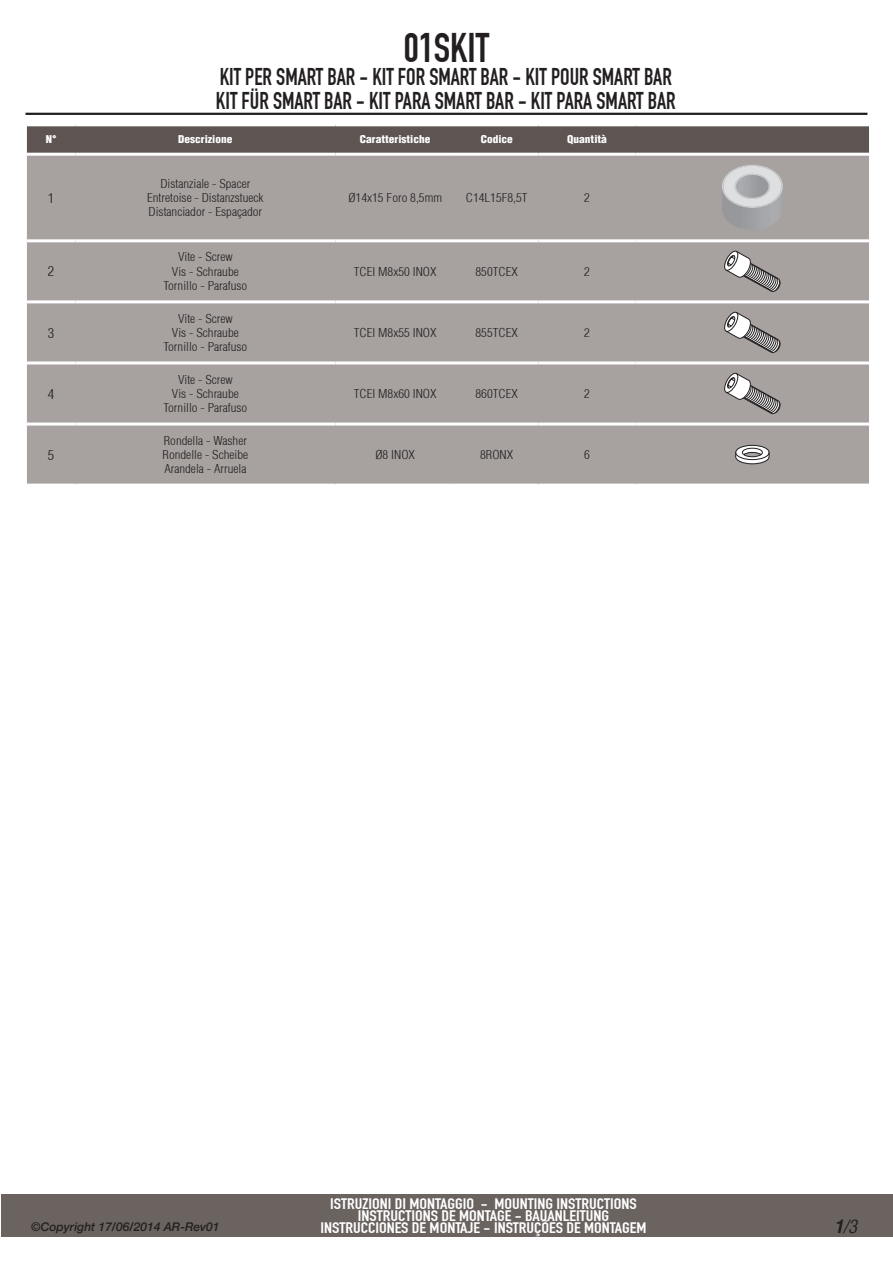
<style>
.page{position:relative;width:893px;height:1263px;background:#fff}
.page>*{position:absolute;margin:0;border:0;box-sizing:border-box;transform-origin:0 0}
.t1{font:40.5px "DIN Engschrift Alternate";color:#231f20}
.t2{font:23.7px/24px "DIN Engschrift Alternate";color:#231f20;scale:.94 1}
.t3{font:italic condensed 18px "Helvetica";color:#231f20}
.t4{font:15px/12px "DIN Engschrift Alternate";color:#fff;text-align:center;scale:1.2 1}
.t5{font:300 condensed 13.5px "Helvetica";color:#231f20;scale:1.08 1}
.t6{font:300 condensed 12px/14.4px "Helvetica";color:#231f20;text-align:center;scale:1.08 1}
.t7{font:italic 500 12px "Helvetica Neue";color:#231f20}
.t8{font:900 condensed 10.5px "Helvetica";color:#fff;scale:1.08 1}
.s1{font-weight:700}
</style>
<div class="page">
<div style="left:1px;top:1194px;width:891px;height:43px;background:#6b6360"></div>
<hr style="left:26px;top:113px;width:841px;height:2px;background:#231f20">
<svg style="left:27px;top:126px;width:842px;height:27px;background:#615857"></svg>
<div style="left:27px;top:156px;width:842px;height:328px;background:#a7a2a0"></div>
<hr style="left:27px;top:239px;width:48px;height:3px;background:#fff">
<hr style="left:75px;top:239px;width:260px;height:3px;background:#fff">
<hr style="left:335px;top:239px;width:120px;height:3px;background:#fff">
<hr style="left:455px;top:239px;width:83px;height:3px;background:#fff">
<hr style="left:538px;top:239px;width:98px;height:3px;background:#fff">
<hr style="left:636px;top:239px;width:233px;height:3px;background:#fff">
<hr style="left:27px;top:300px;width:48px;height:3px;background:#fff">
<hr style="left:75px;top:300px;width:260px;height:3px;background:#fff">
<hr style="left:335px;top:300px;width:120px;height:3px;background:#fff">
<hr style="left:455px;top:300px;width:83px;height:3px;background:#fff">
<hr style="left:538px;top:300px;width:98px;height:3px;background:#fff">
<hr style="left:636px;top:300px;width:233px;height:3px;background:#fff">
<hr style="left:27px;top:361px;width:48px;height:3px;background:#fff">
<hr style="left:75px;top:361px;width:260px;height:3px;background:#fff">
<hr style="left:335px;top:361px;width:120px;height:3px;background:#fff">
<hr style="left:455px;top:361px;width:83px;height:3px;background:#fff">
<hr style="left:538px;top:361px;width:98px;height:3px;background:#fff">
<hr style="left:636px;top:361px;width:233px;height:3px;background:#fff">
<hr style="left:27px;top:422px;width:48px;height:3px;background:#fff">
<hr style="left:75px;top:422px;width:260px;height:3px;background:#fff">
<hr style="left:335px;top:422px;width:120px;height:3px;background:#fff">
<hr style="left:455px;top:422px;width:83px;height:3px;background:#fff">
<hr style="left:538px;top:422px;width:98px;height:3px;background:#fff">
<hr style="left:636px;top:422px;width:233px;height:3px;background:#fff">
<svg style="left:722px;top:165px;width:62px;height:65px;background:#b5b5b7"></svg>
<svg style="left:723px;top:250px;width:59px;height:42px;background:#a29e9d"></svg>
<svg style="left:723px;top:311px;width:59px;height:42px;background:#a29e9d"></svg>
<svg style="left:723px;top:372px;width:59px;height:42px;background:#a29e9d"></svg>
<svg style="left:735px;top:445px;width:35px;height:20px"></svg>
<h1 class="t1" style="left:404px;top:24px;width:87px">01SKIT</h1>
<h2 class="t2" style="left:216px;top:65px;width:487px">KIT PER SMART BAR - KIT FOR SMART BAR - KIT POUR SMART BAR<br>KIT FÜR SMART BAR - KIT PARA SMART BAR - KIT PARA</h2>
<h2 class="t2" style="left:597px;top:89px;width:86px">SMART BAR</h2>
<p class="t8" style="left:46px;top:133px;width:12px">N°</p>
<p class="t8" style="left:178px;top:133px;width:52px">Descrizione</p>
<p class="t8" style="left:360px;top:133px;width:67px">Caratteristiche</p>
<p class="t8" style="left:481px;top:133px;width:31px">Codice</p>
<p class="t8" style="left:567px;top:133px;width:38px">Quantità</p>
<p class="t5" style="left:48px;top:189px;width:7px">1</p>
<p class="t6" style="left:147px;top:176px;width:109px">Distanziale - Spacer<br>Entretoise - Distanzstueck<br>Distanciador - Espaçador</p>
<p class="t6" style="left:348px;top:190px;width:88px">Ø14x15 Foro 8,5mm</p>
<p class="t6" style="left:466px;top:190px;width:59px">C14L15F8,5T</p>
<p class="t6" style="left:584px;top:190px;width:7px">2</p>
<p class="t5" style="left:48px;top:263px;width:7px">2</p>
<p class="t6" style="left:163px;top:250px;width:79px">Vite - Screw<br>Vis - Schraube<br>Tornillo - Parafuso</p>
<p class="t6" style="left:354px;top:264px;width:78px">TCEI M8x50 INOX</p>
<p class="t6" style="left:476px;top:264px;width:41px">850TCEX</p>
<p class="t6" style="left:584px;top:264px;width:7px">2</p>
<p class="t5" style="left:48px;top:324px;width:7px">3</p>
<p class="t6" style="left:163px;top:311px;width:79px">Vite - Screw<br>Vis - Schraube<br>Tornillo - Parafuso</p>
<p class="t6" style="left:354px;top:325px;width:78px">TCEI M8x55 INOX</p>
<p class="t6" style="left:476px;top:325px;width:41px">855TCEX</p>
<p class="t6" style="left:584px;top:325px;width:7px">2</p>
<p class="t5" style="left:48px;top:385px;width:7px">4</p>
<p class="t6" style="left:163px;top:372px;width:79px">Vite - Screw<br>Vis - Schraube<br>Tornillo - Parafuso</p>
<p class="t6" style="left:354px;top:386px;width:78px">TCEI M8x60 INOX</p>
<p class="t6" style="left:476px;top:386px;width:41px">860TCEX</p>
<p class="t6" style="left:584px;top:386px;width:7px">2</p>
<p class="t5" style="left:48px;top:446px;width:7px">5</p>
<p class="t6" style="left:163px;top:433px;width:81px;text-align:justify">Rondella - Washer Rondelle - Scheibe Arandela - Arruela</p>
<p class="t6" style="left:375px;top:447px;width:38px">Ø8 INOX</p>
<p class="t6" style="left:480px;top:447px;width:32px">8RONX</p>
<p class="t6" style="left:584px;top:447px;width:7px">6</p>
<p class="t7" style="left:31px;top:1220px;width:190px">©Copyright 17/06/2014 AR-Rev01</p>
<p class="t4" style="left:320px;top:1197px;width:273px">ISTRUZIONI DI MONTAGGIO - MOUNTING INSTRUCTIONS<br>INSTRUCTIONS DE MONTAGE - BAUANLEITUNG<br>INSTRUCCIONES DE MONTAJE - INSTRUÇÕES DE MONTAGEM</p>
<h3 class="t3" style="left:834px;top:1215px;width:25px"><span class="s1">1</span>/3</h3>
</div>
